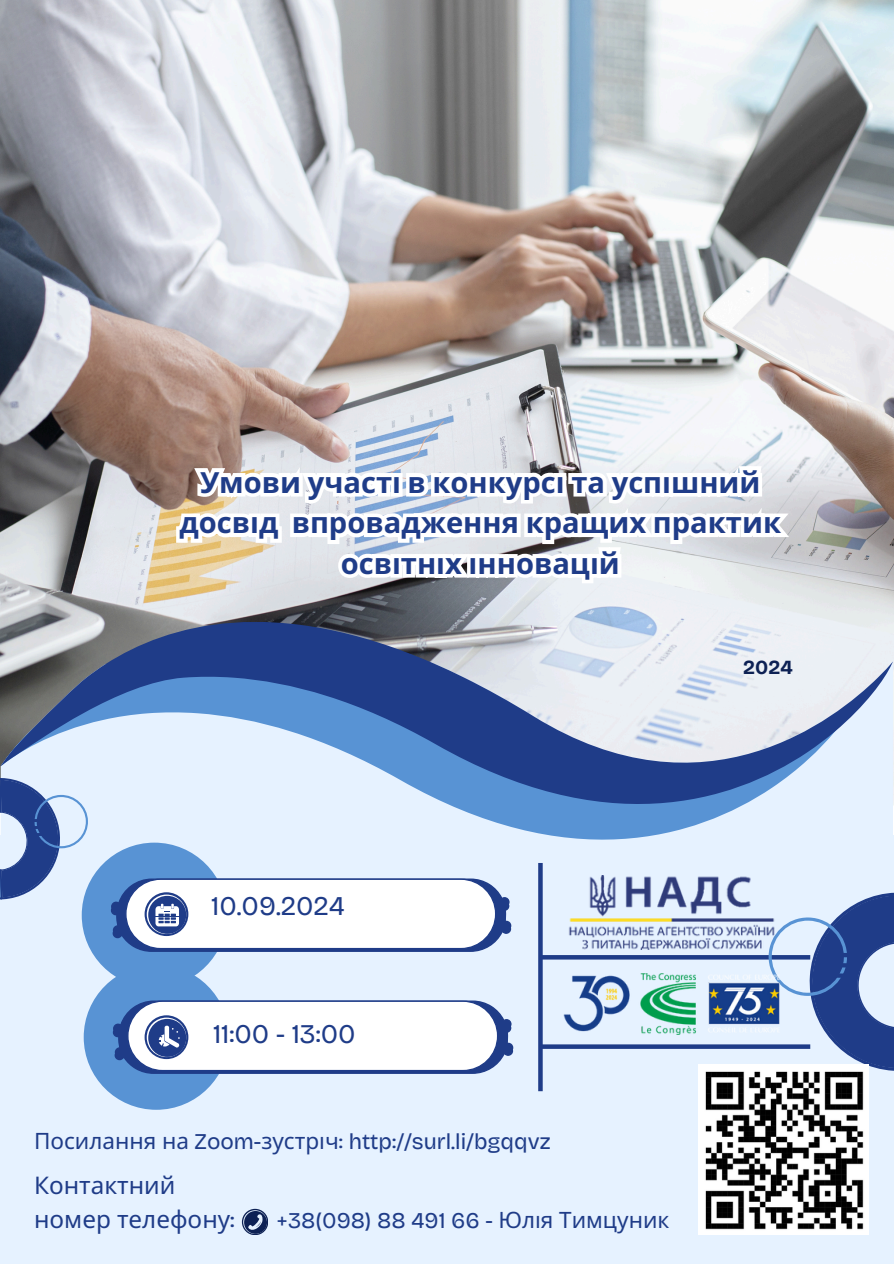
<style>
.page{position:relative;width:894px;height:1264px;background:#fff}
.page>*{position:absolute;margin:0;border:0;box-sizing:border-box;transform-origin:0 0}
.t1{font:700 29.1px/40.5px "Noto Sans";color:#1f3c88;text-align:center}
.t2{font:27px "Bricolage Grotesque";color:#1f3c88}
.t3{font:24.3px/33.9px "Noto Sans";color:#1f3c88}
.t4{font:22.5px "Bricolage Grotesque";color:#1f3c88}
.t5{font:700 19.95px "Bricolage Grotesque";color:#0d2154}
.s1{font-family:"Noto Sans"}
.s2{font-family:"Bricolage Grotesque"}
</style>
<div class="page">
<img style="left:0;top:0;width:893px;height:805px">
<div style="left:0;top:835px;width:893px;height:428px;background:#e6f2ff"></div>
<svg style="left:1px;top:593px;width:891px;height:246px;background:#9fb1ce"></svg>
<div style="left:82px;top:842px;width:145px;height:145px;background:#5893d4;border-radius:50%"></div>
<svg style="left:111px;top:878px;width:400px;height:73px;background:#d6dcea"></svg>
<div style="left:84px;top:964px;width:145px;height:145px;background:#5893d4;border-radius:50%"></div>
<svg style="left:113px;top:1000px;width:400px;height:73px;background:#d5dbea"></svg>
<svg style="left:542px;top:955px;width:225px;height:4px"></svg>
<svg style="left:538px;top:863px;width:4px;height:228px"></svg>
<svg style="left:540px;top:1044px;width:227px;height:4px"></svg>
<svg style="left:242px;top:1208px;width:26px;height:26px"></svg>
<svg style="left:767px;top:892px;width:126px;height:181px"></svg>
<svg style="left:0;top:775px;width:88px;height:126px"></svg>
<hr style="left:21px;top:819px;width:24px;height:3px;background:#1f3c88">
<hr style="left:29px;top:832px;width:20px;height:4px;background:#1f3c88">
<img style="left:569px;top:875px;width:208px;height:74px">
<img style="left:698px;top:1064px;width:170px;height:170px">
<img style="left:563px;top:974px;width:216px;height:60px">
<svg style="left:172px;top:456px;width:625px;height:138px"></svg>
<p class="t1" style="left:179px;top:461px;width:602px">Умови участі в конкурсі та успі шний досвід впровадження кращих практик освітніх і нноваці й</p>
<p class="t5" style="left:743px;top:655px;width:51px">2024</p>
<p class="t2" style="left:211px;top:890px;width:135px">10.09.2024</p>
<h1 class="t2" style="left:213px;top:1017px;width:144px">11:00 - 13:00</h1>
<p class="t4" style="left:34px;top:1128px;width:518px"><span class="s1">Посилання на</span> Zoom-<span class="s1">зустрі ч</span>: http://surl.li/bgqqvz</p>
<p class="t3" style="left:34px;top:1167px;width:202px">Контактний номер телефону<span class="s2">:</span></p>
<h2 class="t4" style="left:276px;top:1207px;width:394px">+38(098) 88 491 66 - <span class="s1">Юлія Тимцуник</span></h2>
</div>
